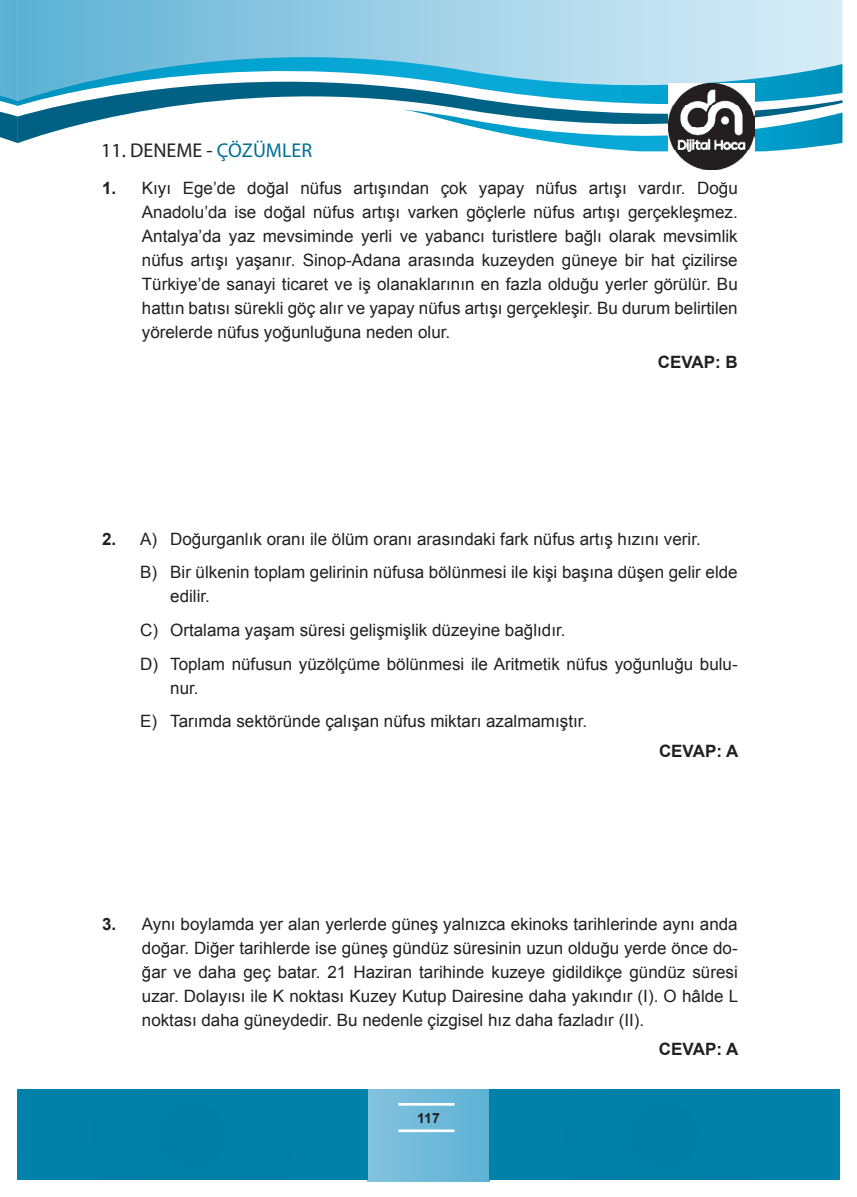
<style>
.page{position:relative;width:857px;height:1197px;background:#fff}
.page>*{position:absolute;margin:0;border:0;box-sizing:border-box;transform-origin:0 0}
.t1{font:20px "Myriad Pro";color:#231f20}
.t2{font:17px/24px "Arial";color:#231f20}
.t3{font:700 17px "Arial";color:#231f20}
.t4{font:700 14px "Arial";color:#231f20}
.s1{color:#006f92}
.s2{font-weight:700}
</style>
<div class="page">
<svg style="left:0;top:0;width:18px;height:143px;background:#58a9c8"></svg>
<svg style="left:18px;top:0;width:824px;height:44px;background:#9ed0e6"></svg>
<svg style="left:18px;top:44px;width:824px;height:24px;background:#8fcce5"></svg>
<svg style="left:18px;top:68px;width:824px;height:75px"></svg>
<svg style="left:404px;top:110px;width:438px;height:42px"></svg>
<div style="left:367px;top:1089px;width:122px;height:92px;background:linear-gradient(to right,#85c3df,#5fb3d5)"></div>
<hr style="left:398px;top:1102px;width:56px;height:1px;background:#fff">
<hr style="left:398px;top:1103px;width:56px;height:1px;background:#fff">
<hr style="left:398px;top:1104px;width:56px;height:1px;background:#fff">
<hr style="left:398px;top:1129px;width:56px;height:1px;background:#fff">
<hr style="left:398px;top:1130px;width:56px;height:1px;background:#fff">
<hr style="left:398px;top:1131px;width:56px;height:1px;background:#fff">
<div style="left:17px;top:1089px;width:350px;height:90px;background:#0080a8"></div>
<div style="left:489px;top:1089px;width:350px;height:90px;background:#0080a8"></div>
<img style="left:668px;top:83px;width:86px;height:86px">
<p class="t1" style="left:101px;top:138px;width:212px">11. DENEME - <span class="s1">ÇÖZÜMLER</span></p>
<p class="t2" style="left:142px;top:176px;width:597px;text-align:justify;text-indent:-40px"><span class="s2">1.</span> Kıyı Ege’de doğal nüfus artışından çok yapay nüfus artışı vardır. Doğu Anadolu’da ise doğal nüfus artışı varken göçlerle nüfus artışı gerçekleşmez.<br>Antalya’da yaz mevsiminde yerli ve yabancı turistlere bağlı olarak mevsimlik nüfus artışı yaşanır. Sinop-Adana arasında kuzeyden güneye bir hat çizilirse Türkiye’de sanayi ticaret ve iş olanaklarının en fazla olduğu yerler görülür. Bu hattın batısı sürekli göç alır ve yapay nüfus artışı gerçekleşir. Bu durum belirtilen yörelerde nüfus yoğunluğuna neden olur.</p>
<p class="t3" style="left:657px;top:351px;width:81px">CEVAP: B</p>
<p class="t2" style="left:140px;top:522px;width:598px;line-height:33.6px;text-indent:-38px"><span class="s2">2.</span> A) Doğurganlık oranı ile ölüm oranı arasındaki fark nüfus artış hızını verir.<br>B) Bir ülkenin toplam gelirinin nüfusa bölünmesi ile kişi başına düşen gelir elde</p>
<p class="t2" style="left:140px;top:579px;width:598px;line-height:33.6px;text-indent:30px">edilir.<br>C) Ortalama yaşam süresi gelişmişlik düzeyine bağlıdır.<br>D) Toplam nüfusun yüzölçüme bölünmesi ile Aritmetik nüfus yoğunluğu bulu-</p>
<p class="t2" style="left:140px;top:671px;width:448px;line-height:33.6px;text-indent:30px">nur.<br>E) Tarımda sektöründe çalışan nüfus miktarı azalmamıştır.</p>
<p class="t3" style="left:658px;top:739px;width:81px">CEVAP: A</p>
<p class="t2" style="left:142px;top:911px;width:597px;text-align:justify;text-indent:-40px"><span class="s2">3.</span> Aynı boylamda yer alan yerlerde güneş yalnızca ekinoks tarihlerinde aynı anda doğar. Diğer tarihlerde ise güneş gündüz süresinin uzun olduğu yerde önce do&shy;ğar ve daha geç batar. 21 Haziran tarihinde kuzeye gidildikçe gündüz süresi uzar. Dolayısı ile K noktası Kuzey Kutup Dairesine daha yakındır (I). O hâlde L noktası daha güneydedir. Bu nedenle çizgisel hız daha fazladır (II).</p>
<p class="t3" style="left:658px;top:1037px;width:81px">CEVAP: A</p>
<p class="t4" style="left:417px;top:1108px;width:24px">117</p>
</div>
